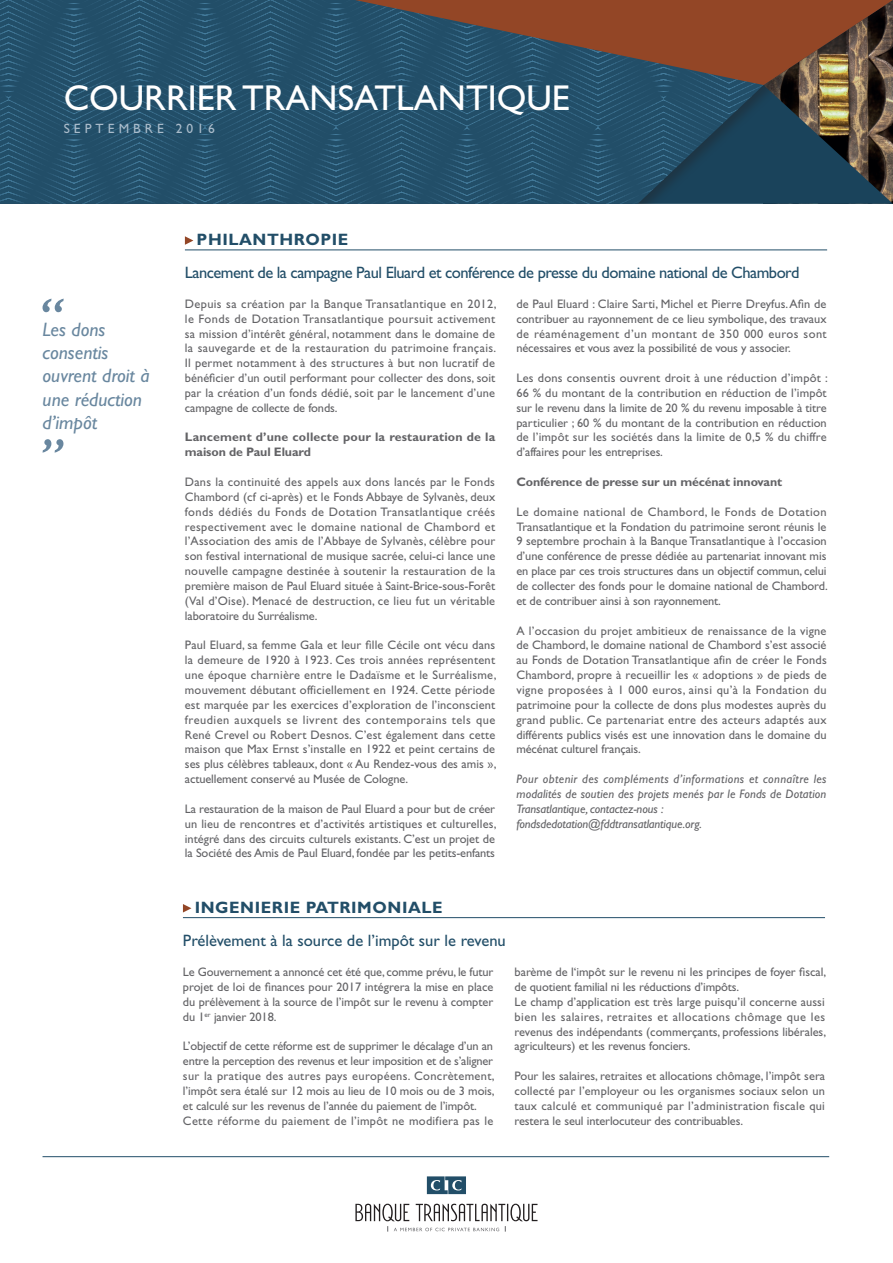
<style>
.page{position:relative;width:893px;height:1263px;background:#fff}
.page>*{position:absolute;margin:0;border:0;box-sizing:border-box;transform-origin:0 0}
.t1{font:36px "Gill Sans Std";color:#fff}
.t2{font:italic 19.5px/23.4px "Gill Sans Std";color:#69879f}
.t3{font:16.5px "Gill Sans Std";letter-spacing:-.03em;color:#224e68}
.t4{font:16.5px "Gill Sans Std";color:#224e68}
.t5{font:700 16.5px "Gill Sans Std";letter-spacing:.035em;color:#224e68}
.t6{font:13.5px "Gill Sans Std";letter-spacing:.3em;color:#aabccb}
.t7{font:12.3px/14.9px "Gill Sans Std";letter-spacing:-.01em;color:#636366;text-align:justify}
.t8{font:italic 12.3px/14.9px "Gill Sans Std";letter-spacing:.01em;color:#636366}
.t9{font:700 12.3px/14.9px "Gill Sans Std";letter-spacing:.015em;color:#636366}
.t10{font:700 12.3px "Gill Sans Std";letter-spacing:-.01em;color:#636366}
</style>
<div class="page">
<hr style="left:43px;top:1156px;width:786px;height:1px;background:#224e68">
<svg style="left:426px;top:1176px;width:40px;height:19px"></svg>
<svg style="left:427px;top:1176px;width:39px;height:18px"></svg>
<svg style="left:355px;top:1204px;width:182px;height:27px"></svg>
<svg style="left:0;top:0;width:884px;height:204px;background:#275068"></svg>
<svg style="left:355px;top:0;width:538px;height:85px;background:#634c44"></svg>
<hr style="left:185px;top:250px;width:642px;height:1px;background:#224e68">
<svg style="left:185px;top:236px;width:8px;height:9px"></svg>
<hr style="left:183px;top:917px;width:642px;height:1px;background:#224e68">
<svg style="left:183px;top:904px;width:8px;height:8px"></svg>
<svg style="left:43px;top:299px;width:21px;height:13px"></svg>
<svg style="left:43px;top:439px;width:20px;height:14px"></svg>
<h1 class="t1" style="left:64px;top:77px;width:508px">COURRIER TRANSATLANTIQUE</h1>
<p class="t6" style="left:64px;top:120px;width:153px">SEPTEMBRE 2016</p>
<h2 class="t2" style="left:43px;top:317px;width:108px">Les dons consentis ouvrent droit à une réduction d’impôt</h2>
<h3 class="t5" style="left:197px;top:230px;width:153px">PHILANTHROPIE</h3>
<h3 class="t3" style="left:185px;top:263px;width:616px">Lancement de la campagne Paul Eluard et conférence de presse du domaine national de Chambord</h3>
<p class="t7" style="left:185px;top:296px;width:313px">Depuis sa création par la Banque Transatlantique en 2012, le Fonds de Dotation Transatlantique poursuit activement sa mission d’intérêt général, notamment dans le domaine de la sauvegarde et de la restauration du patrimoine français.<br>Il permet notamment à des structures à but non lucratif de bénéficier d’un outil performant pour collecter des dons, soit par la création d’un fonds dédié, soit par le lancement d’une campagne de collecte de fonds.</p>
<p class="t9" style="left:185px;top:430px;width:312px">Lancement d’une collecte pour la restauration de la maison de Paul Eluard</p>
<p class="t7" style="left:185px;top:474px;width:312px">Dans la continuité des appels aux dons lancés par le Fonds Chambord (cf ci-après) et le Fonds Abbaye de Sylvanès, deux fonds dédiés du Fonds de Dotation Transatlantique créés respectivement avec le domaine national de Chambord et l’Association des amis de l’Abbaye de Sylvanès, célèbre pour son festival international de musique sacrée, celui-ci lance une nouvelle campagne destinée à soutenir la restauration de la première maison de Paul Eluard située à Saint-Brice-sous-Forêt (Val d’Oise). Menacé de destruction, ce lieu fut un véritable laboratoire du Surréalisme.</p>
<p class="t7" style="left:185px;top:638px;width:313px">Paul Eluard, sa femme Gala et leur fille Cécile ont vécu dans la demeure de 1920 à 1923. Ces trois années représentent une époque charnière entre le Dadaïsme et le Surréalisme, mouvement débutant officiellement en 1924. Cette période est marquée par les exercices d’exploration de l’inconscient freudien auxquels se livrent des contemporains tels que René Crevel ou Robert Desnos. C’est également dans cette maison que Max Ernst s’installe en 1922 et peint certains de ses plus célèbres tableaux, dont « Au Rendez-vous des amis », actuellement conservé au Musée de Cologne.</p>
<p class="t7" style="left:185px;top:801px;width:313px">La restauration de la maison de Paul Eluard a pour but de créer un lieu de rencontres et d’activités artistiques et culturelles, intégré dans des circuits culturels existants. C’est un projet de la Société des Amis de Paul Eluard, fondée par les petits-enfants</p>
<p class="t7" style="left:516px;top:296px;width:312px">de Paul Eluard : Claire Sarti, Michel et Pierre Dreyfus. Afin de contribuer au rayonnement de ce lieu symbolique, des travaux de réaménagement d’un montant de 350 000 euros sont nécessaires et vous avez la possibilité de vous y associer.</p>
<p class="t7" style="left:516px;top:371px;width:313px">Les dons consentis ouvrent droit à une réduction d’impôt :<br>66 % du montant de la contribution en réduction de l’impôt sur le revenu dans la limite de 20 % du revenu imposable à titre particulier ; 60 % du montant de la contribution en réduction de l’impôt sur les sociétés dans la limite de 0,5 % du chiffre d’affaires pour les entreprises.</p>
<p class="t10" style="left:516px;top:475px;width:267px">Conférence de presse sur un mécénat innovant</p>
<p class="t7" style="left:516px;top:504px;width:313px">Le domaine national de Chambord, le Fonds de Dotation Transatlantique et la Fondation du patrimoine seront réunis le 9 septembre prochain à la Banque Transatlantique à l’occasion d’une conférence de presse dédiée au partenariat innovant mis en place par ces trois structures dans un objectif commun, celui de collecter des fonds pour le domaine national de Chambord. et de contribuer ainsi à son rayonnement.</p>
<p class="t7" style="left:516px;top:623px;width:312px">A l’occasion du projet ambitieux de renaissance de la vigne de Chambord, le domaine national de Chambord s’est associé au Fonds de Dotation Transatlantique afin de créer le Fonds Chambord, propre à recueillir les « adoptions » de pieds de vigne proposées à 1 000 euros, ainsi qu’à la Fondation du patrimoine pour la collecte de dons plus modestes auprès du grand public. Ce partenariat entre des acteurs adaptés aux différents publics visés est une innovation dans le domaine du mécénat culturel français.</p>
<p class="t8" style="left:516px;top:772px;width:312px">Pour obtenir des compléments d’informations et connaître les modalités de soutien des projets menés par le Fonds de Dotation Transatlantique, contactez-nous : fondsdedotation@fddtransatlantique.org.</p>
<h3 class="t5" style="left:195px;top:898px;width:250px">INGENIERIE PATRIMONIALE</h3>
<h3 class="t4" style="left:183px;top:931px;width:324px">Prélèvement à la source de l’impôt sur le revenu</h3>
<p class="t7" style="left:183px;top:965px;width:312px">Le Gouvernement a annoncé cet été que, comme prévu, le futur projet de loi de finances pour 2017 intégrera la mise en place du prélèvement à la source de l’impôt sur le revenu à compter du 1<sup>er</sup> janvier 2018.</p>
<p class="t7" style="left:183px;top:1039px;width:313px;text-align:left">L’objectif de cette réforme est de supprimer le décalage d’un an entre la perception des revenus et leur imposition et de s’aligner sur la pratique des autres pays européens. Concrètement, l’impôt sera étalé sur 12 mois au lieu de 10 mois ou de 3 mois, et calculé sur les revenus de l’année du paiement de l’impôt.<br>Cette réforme du paiement de l’impôt ne modifiera pas le</p>
<p class="t7" style="left:515px;top:965px;width:313px;text-align:left">barème de l‘impôt sur le revenu ni les principes de foyer fiscal, de quotient familial ni les réductions d’impôts.<br>Le champ d’application est très large puisqu’il concerne aussi bien les salaires, retraites et allocations chômage que les revenus des indépendants (commerçants, professions libérales, agriculteurs) et les revenus fonciers.</p>
<p class="t7" style="left:515px;top:1068px;width:312px">Pour les salaires, retraites et allocations chômage, l’impôt sera collecté par l’employeur ou les organismes sociaux selon un taux calculé et communiqué par l’administration fiscale qui restera le seul interlocuteur des contribuables.</p>
</div>
